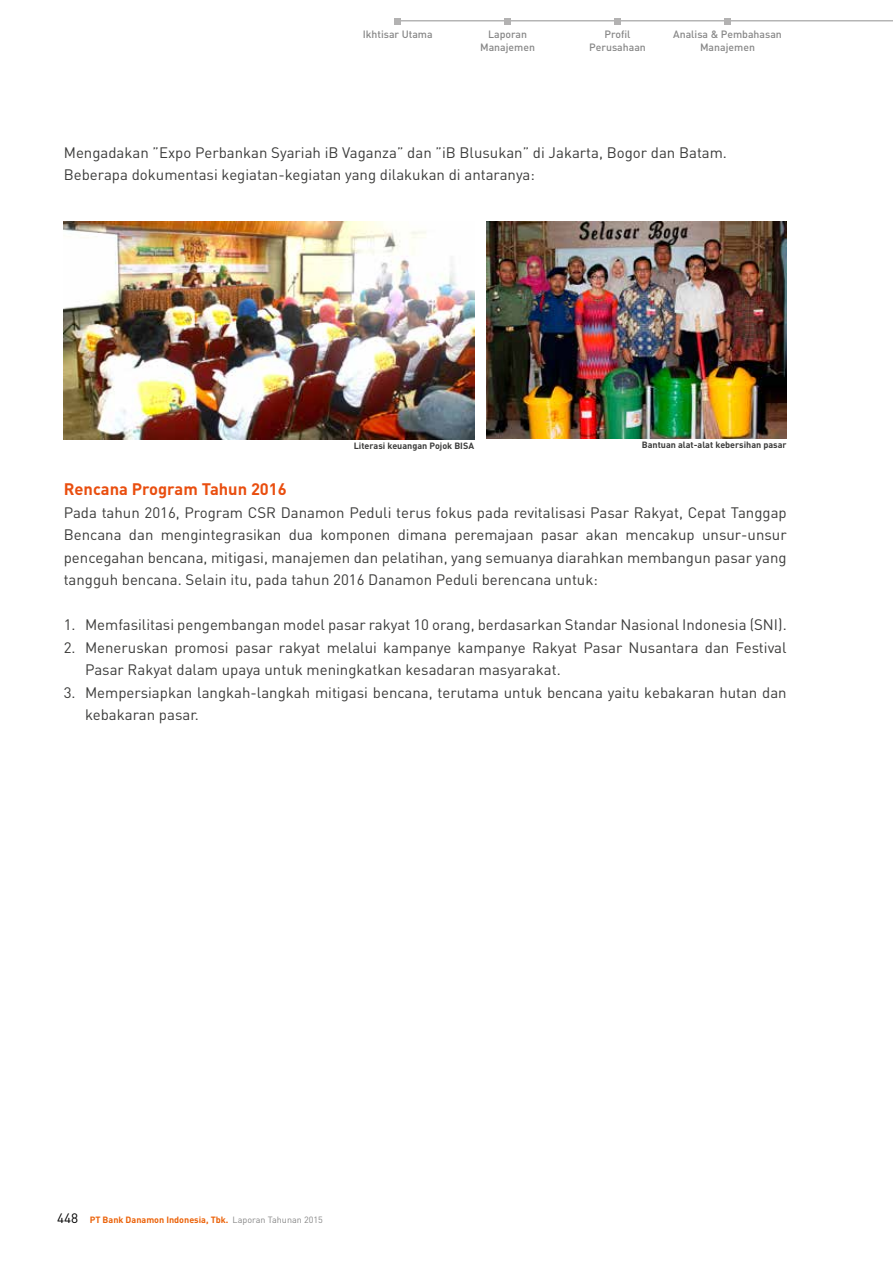
<style>
.page{position:relative;width:893px;height:1263px;background:#fff}
.page>*{position:absolute;margin:0;border:0;box-sizing:border-box;transform-origin:0 0}
.t1{font:700 16.5px "DIN Pro";color:#e94e0f}
.t2{font:15px/22.5px "DIN Pro";color:#3c3c3b}
.t3{font:500 10.5px/12.6px "DIN Pro";color:#878787;text-align:center}
.t4{font:700 9px "DIN Pro";color:#3c3c3b}
.t5{font:700 9px "DIN Pro";color:#eb6209}
.s1{font-weight:400;font-size:13.5px;color:#000}
.s2{font-weight:400;color:#878787}
</style>
<div class="page">
<hr style="left:398px;top:21px;width:495px;height:1px;background:#909090">
<svg style="left:395px;top:18px;width:6px;height:6px"></svg>
<svg style="left:505px;top:18px;width:6px;height:6px"></svg>
<div style="left:614px;top:18px;width:7px;height:6px;background:#b3b2b2"></div>
<div style="left:724px;top:18px;width:7px;height:6px;background:#b3b2b2"></div>
<img style="left:486px;top:222px;width:301px;height:217px">
<img style="left:64px;top:222px;width:411px;height:217px">
<p class="t3" style="left:363px;top:28px;width:72px">Ikhtisar Utama</p>
<p class="t3" style="left:480px;top:28px;width:56px">Laporan<br>Manajemen</p>
<p class="t3" style="left:589px;top:28px;width:58px">Profil<br>Perusahaan</p>
<p class="t3" style="left:673px;top:28px;width:110px">Analisa &amp; Pembahasan<br>Manajemen</p>
<p class="t2" style="left:64px;top:140px;width:665px">Mengadakan ”Expo Perbankan Syariah iB Vaganza” dan ”iB Blusukan” di Jakarta, Bogor dan Batam.<br>Beberapa dokumentasi kegiatan-kegiatan yang dilakukan di antaranya:</p>
<p class="t4" style="left:354px;top:439px;width:122px">Literasi keuangan Pojok BISA</p>
<p class="t4" style="left:642px;top:438px;width:146px">Bantuan alat-alat kebersihan pasar</p>
<p class="t1" style="left:64px;top:478px;width:225px">Rencana Program Tahun 2016</p>
<p class="t2" style="left:64px;top:500px;width:724px;text-align:justify">Pada tahun 2016, Program CSR Danamon Peduli terus fokus pada revitalisasi Pasar Rakyat, Cepat Tanggap Bencana dan mengintegrasikan dua komponen dimana peremajaan pasar akan mencakup unsur-unsur pencegahan bencana, mitigasi, manajemen dan pelatihan, yang semuanya diarahkan membangun pasar yang tangguh bencana. Selain itu, pada tahun 2016 Danamon Peduli berencana untuk:</p>
<p class="t2" style="left:64px;top:613px;width:724px">1. Memfasilitasi pengembangan model pasar rakyat 10 orang, berdasarkan Standar Nasional Indonesia (SNI).</p>
<p class="t2" style="left:85px;top:635px;width:703px;text-indent:-21px">2. Meneruskan promosi pasar rakyat melalui kampanye kampanye Rakyat Pasar Nusantara dan Festival<br>Pasar Rakyat dalam upaya untuk meningkatkan kesadaran masyarakat.</p>
<p class="t2" style="left:85px;top:680px;width:703px;text-indent:-21px">3. Mempersiapkan langkah-langkah mitigasi bencana, terutama untuk bencana yaitu kebakaran hutan dan kebakaran pasar.</p>
<p class="t5" style="left:57px;top:1213px;width:267px"><span class="s1">448</span> PT Bank Danamon Indonesia, Tbk. <span class="s2">Laporan Tahunan 2015</span></p>
</div>
